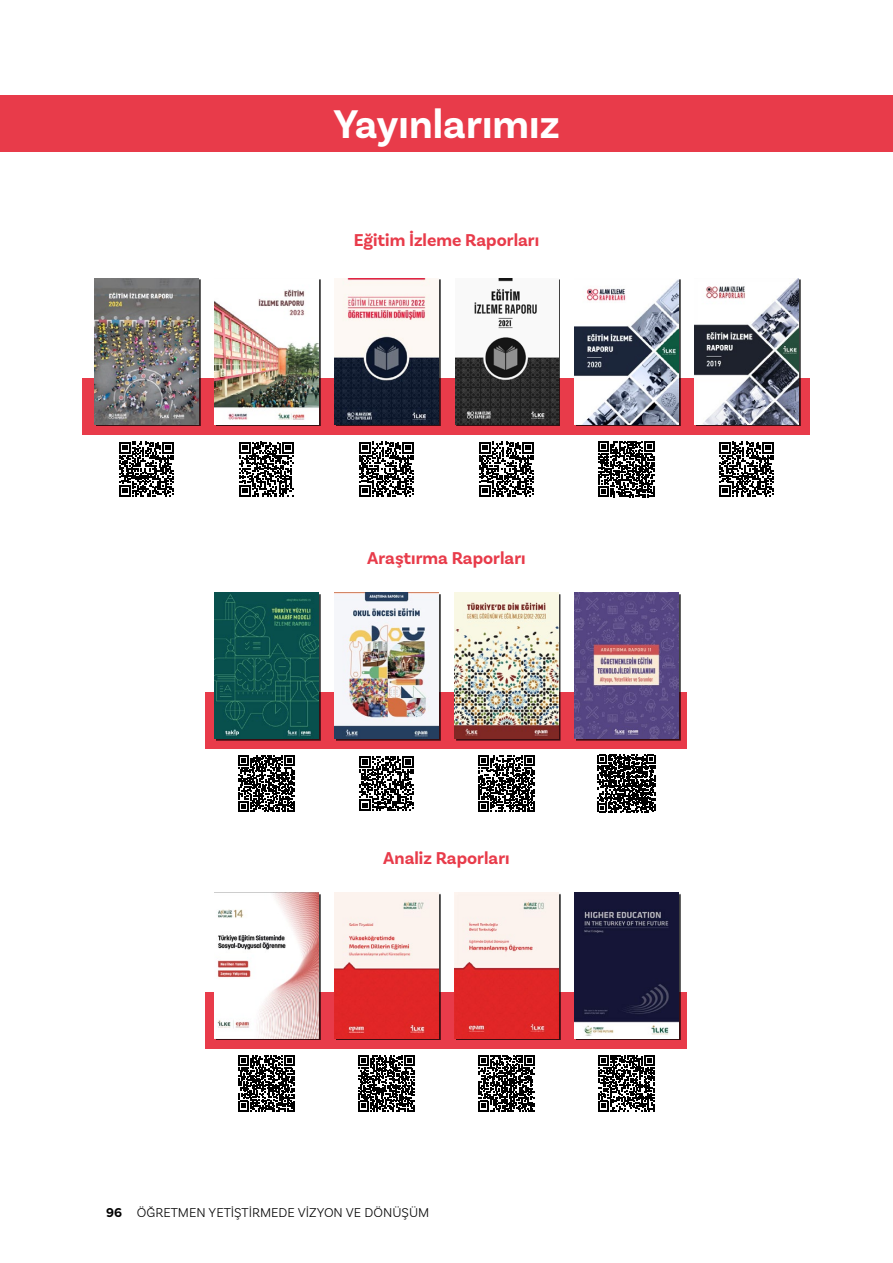
<style>
.page{position:relative;width:893px;height:1263px;background:#fff}
.page>*{position:absolute;margin:0;border:0;box-sizing:border-box;transform-origin:0 0}
.t1{font:700 42px "Basic Sans";color:#fff}
.t2{font:700 18px "Basic Sans";color:#e83b4a}
.t3{font:300 13.5px "Basic Sans";color:#000}
.s1{font-weight:700}
</style>
<div class="page">
<div style="left:0;top:95px;width:893px;height:57px;background:#e83b4a"></div>
<div style="left:83px;top:378px;width:727px;height:56px;background:#e83b4a"></div>
<div style="left:206px;top:692px;width:481px;height:56px;background:#e83b4a"></div>
<div style="left:206px;top:992px;width:481px;height:57px;background:#e83b4a"></div>
<svg style="left:119px;top:442px;width:55px;height:55px"></svg>
<svg style="left:239px;top:442px;width:55px;height:55px"></svg>
<svg style="left:238px;top:756px;width:56px;height:55px"></svg>
<svg style="left:238px;top:1055px;width:56px;height:56px"></svg>
<svg style="left:359px;top:442px;width:55px;height:55px"></svg>
<svg style="left:359px;top:756px;width:55px;height:55px"></svg>
<svg style="left:358px;top:1055px;width:56px;height:56px"></svg>
<svg style="left:479px;top:442px;width:55px;height:55px"></svg>
<svg style="left:478px;top:756px;width:56px;height:55px"></svg>
<svg style="left:478px;top:1055px;width:56px;height:56px"></svg>
<svg style="left:599px;top:441px;width:55px;height:56px"></svg>
<svg style="left:598px;top:755px;width:57px;height:57px"></svg>
<svg style="left:599px;top:1055px;width:55px;height:56px"></svg>
<svg style="left:719px;top:442px;width:55px;height:55px"></svg>
<div style="left:96px;top:280px;width:104px;height:146px;background:#000;opacity:.75"></div>
<img style="left:94px;top:278px;width:105px;height:146px">
<div style="left:216px;top:280px;width:104px;height:146px;background:#fff"></div>
<img style="left:214px;top:289px;width:105px;height:135px">
<div style="left:216px;top:594px;width:104px;height:146px;background:#08504d"></div>
<img style="left:214px;top:593px;width:105px;height:145px">
<div style="left:216px;top:894px;width:104px;height:146px;background:#000;opacity:.75"></div>
<img style="left:214px;top:892px;width:105px;height:146px">
<div style="left:336px;top:280px;width:104px;height:146px;background:#121d31"></div>
<img style="left:334px;top:278px;width:105px;height:146px">
<div style="left:336px;top:594px;width:104px;height:146px;background:#253f60"></div>
<img style="left:334px;top:593px;width:105px;height:145px">
<div style="left:336px;top:894px;width:104px;height:146px;background:#e02626"></div>
<img style="left:334px;top:892px;width:105px;height:146px">
<div style="left:457px;top:280px;width:103px;height:146px;background:#000;opacity:.75"></div>
<img style="left:455px;top:278px;width:103px;height:146px">
<div style="left:456px;top:594px;width:104px;height:146px;background:#000;opacity:.75"></div>
<img style="left:455px;top:593px;width:103px;height:145px">
<div style="left:456px;top:894px;width:104px;height:146px;background:#e02626"></div>
<img style="left:454px;top:892px;width:105px;height:146px">
<div style="left:576px;top:280px;width:104px;height:146px;background:#000;opacity:.75"></div>
<img style="left:574px;top:279px;width:105px;height:145px">
<div style="left:576px;top:594px;width:104px;height:146px;background:#000;opacity:.75"></div>
<img style="left:574px;top:593px;width:105px;height:145px">
<div style="left:576px;top:894px;width:104px;height:146px;background:#fff"></div>
<img style="left:574px;top:892px;width:105px;height:146px">
<div style="left:696px;top:280px;width:104px;height:146px;background:#000;opacity:.75"></div>
<img style="left:694px;top:278px;width:105px;height:146px">
<h1 class="t1" style="left:333px;top:98px;width:228px">Yayınlarımız</h1>
<p class="t2" style="left:354px;top:229px;width:187px">Eğitim İzleme Raporları</p>
<p class="t2" style="left:367px;top:547px;width:160px">Araştırma Raporları</p>
<p class="t2" style="left:383px;top:847px;width:128px">Analiz Raporları</p>
<p class="t3" style="left:106px;top:1204px;width:325px"><span class="s1">96</span> ÖĞRETMEN YETİŞTİRMEDE VİZYON VE DÖNÜŞÜM</p>
</div>
